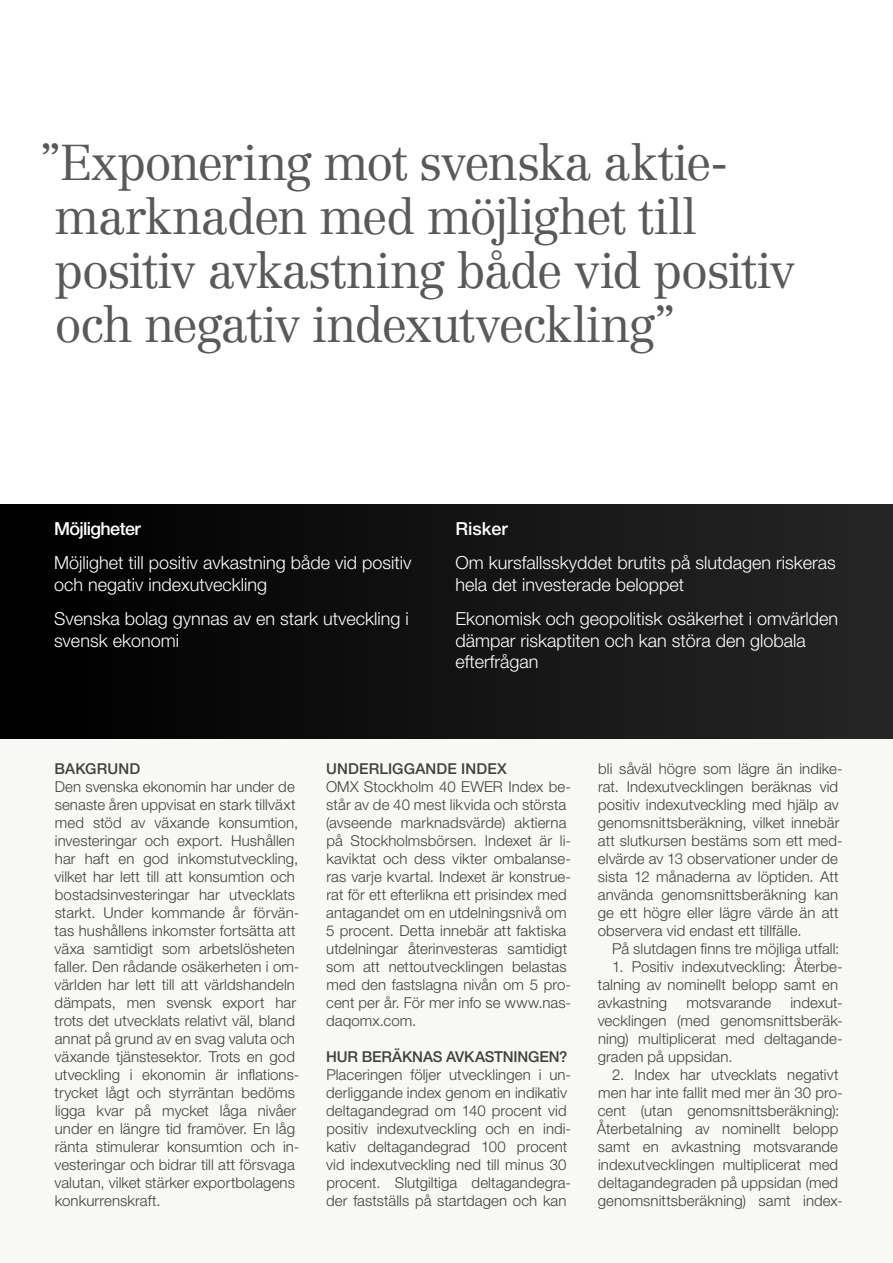
<style>
.page{position:relative;width:893px;height:1263px;background:#fff}
.page>*{position:absolute;margin:0;border:0;box-sizing:border-box;transform-origin:0 0}
.t1{font:300 49.5px/54px "Centennial LT Std";letter-spacing:-.035em;color:#58595b}
.t2{font:300 18px/21.6px "Helvetica Neue LT Std";color:#fff}
.t3{font:500 18px "Helvetica Neue LT Std";letter-spacing:-.035em;color:#fff}
.t4{font:300 15px/18px "Helvetica Neue LT Std";letter-spacing:.005em;color:#414042}
.t5{font:500 15px "Helvetica Neue LT Std";letter-spacing:.005em;color:#414042}
</style>
<div class="page">
<div style="left:0;top:730px;width:893px;height:533px;background:#f8f8f4"></div>
<div style="left:0;top:504px;width:893px;height:234px;background:linear-gradient(to right,#000,#272627)"></div>
<h1 class="t1" style="left:39px;top:136px;width:757px">”Exponering mot svenska aktie&shy;marknaden med möjlighet till positiv avkastning både vid positiv och negativ indexutveckling”</h1>
<p class="t3" style="left:54px;top:518px;width:88px">Möjligheter</p>
<p class="t2" style="left:54px;top:552px;width:359px">Möjlighet till positiv avkastning både vid positiv och negativ indexutveckling</p>
<p class="t2" style="left:54px;top:608px;width:356px">Svenska bolag gynnas av en stark utveckling i svensk ekonomi</p>
<p class="t3" style="left:455px;top:518px;width:54px">Risker</p>
<p class="t2" style="left:455px;top:552px;width:382px">Om kursfallsskyddet brutits på slutdagen riskeras hela det investerade beloppet</p>
<p class="t2" style="left:455px;top:608px;width:384px">Ekonomisk och geopolitisk osäkerhet i omvärlden dämpar riskaptiten och kan störa den globala efterfrågan</p>
<p class="t5" style="left:55px;top:760px;width:87px">BAKGRUND</p>
<p class="t4" style="left:54px;top:777px;width:246px">Den svenska ekonomin har under de senaste åren uppvisat en stark tillväxt med stöd av växande konsumtion, investeringar och export. Hushållen har haft en god inkomstutveckling, vilket har lett till att konsumtion och bostadsinvesteringar har utvecklats starkt. Under kommande år förvän&shy;tas hushållens inkomster fortsätta att växa samtidigt som arbetslösheten faller. Den rådande osäkerheten i om&shy;världen har lett till att världshandeln dämpats, men svensk export har trots det utvecklats relativt väl, bland annat på grund av en svag valuta och växande tjänstesektor. Trots en god utveckling i ekonomin är inflations&shy;trycket lågt och styrräntan bedöms ligga kvar på mycket låga nivåer under en längre tid framöver. En låg ränta stimulerar konsumtion och in&shy;vesteringar och bidrar till att försvaga valutan, vilket stärker exportbolagens konkurrenskraft.</p>
<p class="t5" style="left:326px;top:760px;width:182px">UNDERLIGGANDE INDEX</p>
<p class="t4" style="left:326px;top:777px;width:247px">OMX Stockholm 40 EWER Index be&shy;står av de 40 mest likvida och största (avseende marknadsvärde) aktierna på Stockholmsbörsen. Indexet är li&shy;kaviktat och dess vikter ombalanse&shy;ras varje kvartal. Indexet är konstrue&shy;rat för ett efterlikna ett prisindex med antagandet om en utdelningsnivå om 5 procent. Detta innebär att faktiska utdelningar återinvesteras samtidigt som att nettoutvecklingen belastas med den fastslagna nivån om 5 pro&shy;cent per år. För mer info se www.nas&shy;daqomx.com.</p>
<p class="t5" style="left:326px;top:1048px;width:243px">HUR BERÄKNAS AVKASTNINGEN?</p>
<p class="t4" style="left:326px;top:1065px;width:246px">Placeringen följer utvecklingen i un&shy;derliggande index genom en indikativ deltagandegrad om 140 procent vid positiv indexutveckling och en indi&shy;kativ deltagandegrad 100 procent vid indexutveckling ned till minus 30 procent. Slutgiltiga deltagandegra&shy;der fastställs på startdagen och kan</p>
<p class="t4" style="left:598px;top:759px;width:247px">bli såväl högre som lägre än indike&shy;rat. Indexutvecklingen beräknas vid positiv indexutveckling med hjälp av genomsnittsberäkning, vilket innebär att slutkursen bestäms som ett med&shy;elvärde av 13 observationer under de sista 12 månaderna av löptiden. Att använda genomsnittsberäkning kan ge ett högre eller lägre värde än att observera vid endast ett tillfälle.</p>
<p class="t4" style="left:612px;top:939px;width:229px">På slutdagen finns tre möjliga utfall:</p>
<p class="t4" style="left:598px;top:957px;width:246px;text-indent:14px">1. Positiv indexutveckling: Återbe&shy;talning av nominellt belopp samt en avkastning</p>
<p class="t4" style="left:598px;top:993px;width:247px;text-align:justify;text-indent:193px">indexut&shy;vecklingen (med genomsnittsberäk&shy;ning) multiplicerat med deltagande&shy;graden på uppsidan.</p>
<p class="t4" style="left:597px;top:1065px;width:247px;text-indent:15px">2. Index har utvecklats negativt men har inte fallit med mer än 30 pro&shy;cent (utan genomsnittsberäkning):<br>Återbetalning av nominellt belopp samt en avkastning motsvarande indexutvecklingen multiplicerat med deltagandegraden på uppsidan (med genomsnittsberäkning) samt index-</p>
<p class="t4" style="left:687px;top:993px;width:86px">motsvarande</p>
</div>
